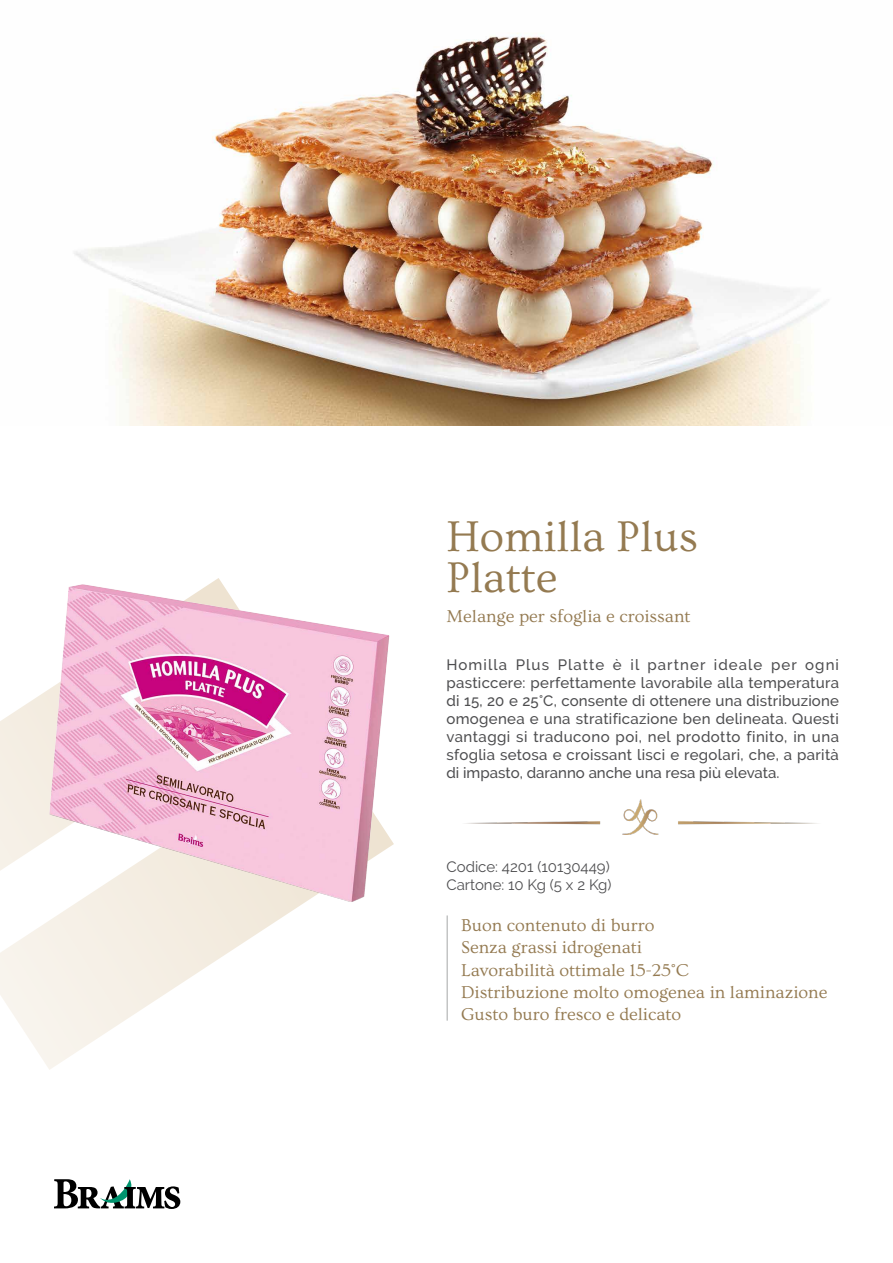
<style>
.page{position:relative;width:893px;height:1263px;background:#fff}
.page>*{position:absolute;margin:0;border:0;box-sizing:border-box;transform-origin:0 0}
.t1{font:45px/40.5px "Ovo";color:#947a51}
.t2{font:18px/22.2px "Ovo";color:#947a51}
.t3{font:500 15px/18px "Raleway";color:#4e4e50;text-align:justify}
.t4{font:15px/18px "Raleway";color:#4e4e50}
</style>
<div class="page">
<svg style="left:0;top:838px;width:394px;height:232px"></svg>
<svg style="left:0;top:578px;width:287px;height:330px"></svg>
<svg style="left:54px;top:1179px;width:126px;height:30px"></svg>
<img style="left:74px;top:33px;width:755px;height:392px">
<hr style="left:446px;top:915px;width:2px;height:106px;background:#c3c4c4">
<img style="left:48px;top:583px;width:342px;height:321px">
<img style="left:465px;top:799px;width:353px;height:36px">
<h1 class="t1" style="left:446px;top:517px;width:253px">Homilla Plus<br>Platte</h1>
<p class="t2" style="left:446px;top:606px;width:246px">Melange per sfoglia e croissant</p>
<p class="t3" style="left:446px;top:655px;width:394px">Homilla Plus Platte è il partner ideale per ogni pasticcere: perfettamente lavorabile alla temperatura di 15, 20 e 25°C, consente di ottenere una distribuzione omogenea e una stratificazione ben delineata. Questi vantaggi si traducono poi, nel prodotto finito, in una sfoglia setosa e croissant lisci e regolari, che, a parità di impasto, daranno anche una resa più elevata.</p>
<p class="t4" style="left:446px;top:858px;width:167px">Codice: 4201 (10130449)<br>Cartone: 10 Kg (5 x 2 Kg)</p>
<p class="t2" style="left:461px;top:914px;width:368px">Buon contenuto di burro<br>Senza grassi idrogenati<br>Lavorabilità ottimale 15-25°C<br>Distribuzione molto omogenea in laminazione<br>Gusto buro fresco e delicato</p>
</div>
